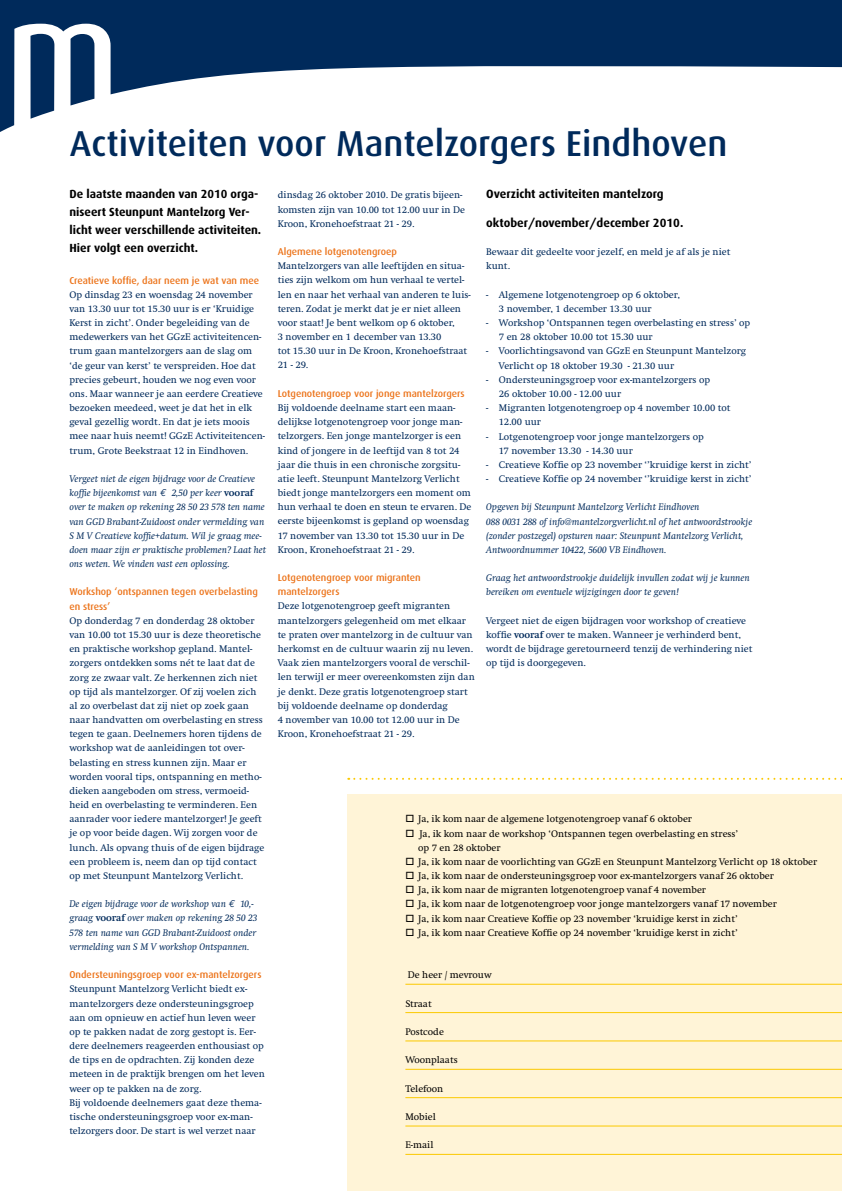
<style>
.page{position:relative;width:842px;height:1191px;background:#fff}
.page>*{position:absolute;margin:0;border:0;box-sizing:border-box;transform-origin:0 0}
.t1{font:500 36px "Dax";color:#002a5b}
.t2{font:700 12px "Dax";color:#000}
.t3{font:700 11.8px/18px "Dax";color:#000}
.t4{font:10px/14.2px "Swift";color:#002a5b}
.t5{font:italic 10px/14.2px "Swift";color:#002a5b}
.t6{font:10px/14.2px "Swift";color:#000}
.t7{font:500 10px/14.2px "Dax";color:#ec741b}
.s1{font-family:"Euro Mono"}
.s2{font-weight:700;font-style:normal}
.s3{font-weight:700}
</style>
<div class="page">
<svg style="left:0;top:0;width:842px;height:132px;fill:#002a5b"></svg>
<svg style="left:71px;top:34px;width:23px;height:71px;background:#103765"></svg>
<svg style="left:31px;top:34px;width:23px;height:85px;background:#103865"></svg>
<div style="left:347px;top:794px;width:495px;height:397px;background:#fff4d7"></div>
<hr style="left:405px;top:984px;width:437px;height:1px;background:#fbc900">
<hr style="left:405px;top:1012px;width:437px;height:1px;background:#fbc900">
<hr style="left:405px;top:1040px;width:437px;height:1px;background:#fbc900">
<hr style="left:405px;top:1069px;width:437px;height:1px;background:#fbc900">
<hr style="left:405px;top:1097px;width:437px;height:1px;background:#fbc900">
<hr style="left:405px;top:1125px;width:437px;height:1px;background:#fbc900">
<hr style="left:405px;top:1154px;width:437px;height:1px;background:#fbc900">
<svg style="left:348px;top:778px;width:494px;height:2px"></svg>
<h1 class="t1" style="left:70px;top:123px;width:659px">Activiteiten voor Mantelzorgers Eindhoven</h1>
<p class="t3" style="left:69px;top:185px;width:193px">De laatste maanden van 2010 orga&shy;niseert Steunpunt Mantelzorg Ver&shy;licht weer verschillende activiteiten.<br>Hier volgt een overzicht.</p>
<p class="t7" style="left:69px;top:273px;width:191px">Creatieve koffie, daar neem je wat van mee</p>
<p class="t4" style="left:69px;top:287px;width:197px">Op dinsdag 23 en woensdag 24 november van 13.30 uur tot 15.30 uur is er ‘Kruidige Kerst in zicht’. Onder begeleiding van de medewerkers van het GGzE activiteitencen&shy;trum gaan mantelzorgers aan de slag om ‘de geur van kerst’ te verspreiden. Hoe dat precies gebeurt, houden we nog even voor ons. Maar wanneer je aan eerdere Creatieve bezoeken meedeed, weet je dat het in elk geval gezellig wordt. En dat je iets moois mee naar huis neemt! GGzE Activiteitencen&shy;trum, Grote Beekstraat 12 in Eindhoven.</p>
<p class="t5" style="left:69px;top:472px;width:198px">Vergeet niet de eigen bijdrage voor de Creatieve koffie bijeenkomst van <span class="s1">€</span> 2,50 per keer <span class="s2">vooraf </span>over te maken op rekening 28 50 23 578 ten name van GGD Brabant-Zuidoost onder vermelding van S M V Creatieve koffie+datum. Wil je graag mee&shy;doen maar zijn er praktische problemen? Laat het ons weten. We vinden vast een oplossing.</p>
<p class="t7" style="left:69px;top:585px;width:190px">Workshop ‘ontspannen tegen overbelasting en stress’</p>
<p class="t4" style="left:69px;top:613px;width:196px">Op donderdag 7 en donderdag 28 oktober van 10.00 tot 15.30 uur is deze theoretische en praktische workshop gepland. Mantel&shy;zorgers ontdekken soms nét te laat dat de zorg ze zwaar valt. Ze herkennen zich niet op tijd als mantelzorger. Of zij voelen zich al zo overbelast dat zij niet op zoek gaan naar handvatten om overbelasting en stress tegen te gaan. Deelnemers horen tijdens de workshop wat de aanleidingen tot over&shy;belasting en stress kunnen zijn. Maar er worden vooral tips, ontspanning en metho&shy;dieken aangeboden om stress, vermoeid&shy;heid en overbelasting te verminderen. Een aanrader voor iedere mantelzorger! Je geeft je op voor beide dagen. Wij zorgen voor de lunch. Als opvang thuis of de eigen bijdrage een probleem is, neem dan op tijd contact op met Steunpunt Mantelzorg Verlicht.</p>
<p class="t5" style="left:69px;top:897px;width:189px">De eigen bijdrage voor de workshop van <span class="s1">e</span> 10,- graag <span class="s2">vooraf</span> over maken op rekening 28 50 23<br>578 ten name van GGD Brabant-Zuidoost onder vermelding van S M V workshop Ontspannen.</p>
<p class="t7" style="left:69px;top:967px;width:194px">Ondersteuningsgroep voor ex-mantelzorgers</p>
<p class="t4" style="left:69px;top:982px;width:197px">Steunpunt Mantelzorg Verlicht biedt ex&shy;mantelzorgers deze ondersteuningsgroep aan om opnieuw en actief hun leven weer op te pakken nadat de zorg gestopt is. Eer&shy;dere deelnemers reageerden enthousiast op de tips en de opdrachten. Zij konden deze meteen in de praktijk brengen om het leven weer op te pakken na de zorg.<br>Bij voldoende deelnemers gaat deze thema&shy;tische ondersteuningsgroep voor ex-man&shy;telzorgers door. De start is wel verzet naar</p>
<p class="t2" style="left:486px;top:188px;width:179px">Overzicht activiteiten mantelzorg</p>
<p class="t2" style="left:486px;top:216px;width:199px">oktober/november/december 2010.</p>
<p class="t4" style="left:486px;top:245px;width:246px">Bewaar dit gedeelte voor jezelf, en meld je af als je niet kunt.</p>
<p class="t4" style="left:499px;top:287px;width:182px;text-indent:-13px">- Algemene lotgenotengroep op 6 oktober,<br>3 november, 1 december 13.30 uur</p>
<p class="t4" style="left:499px;top:316px;width:253px;text-indent:-13px">- Workshop ‘Ontspannen tegen overbelasting en stress’ op<br>7 en 28 oktober 10.00 tot 15.30 uur</p>
<p class="t4" style="left:499px;top:344px;width:249px;text-indent:-13px">- Voorlichtingsavond van GGzE en Steunpunt Mantelzorg<br>Verlicht op 18 oktober 19.30 - 21.30 uur</p>
<p class="t4" style="left:499px;top:372px;width:213px;text-indent:-13px">- Ondersteuningsgroep voor ex-mantelzorgers op<br>26 oktober 10.00 - 12.00 uur</p>
<p class="t4" style="left:499px;top:401px;width:233px;text-indent:-13px">- Migranten lotgenotengroep op 4 november 10.00 tot<br>12.00 uur</p>
<p class="t4" style="left:499px;top:429px;width:206px;text-indent:-13px">- Lotgenotengroep voor jonge mantelzorgers op<br>17 november 13.30 - 14.30 uur</p>
<p class="t4" style="left:486px;top:458px;width:267px">- Creatieve Koffie op 23 november ‘’kruidige kerst in zicht’</p>
<p class="t4" style="left:486px;top:472px;width:267px">- Creatieve Koffie op 24 november ‘’kruidige kerst in zicht’</p>
<p class="t5" style="left:486px;top:500px;width:267px">Opgeven bij Steunpunt Mantelzorg Verlicht Eindhoven<br>088 0031 288 of info@mantelzorgverlicht.nl of het antwoordstrookje (zonder postzegel) opsturen naar: Steunpunt Mantelzorg Verlicht, Antwoordnummer 10422, 5600 VB Eindhoven.</p>
<p class="t5" style="left:486px;top:571px;width:265px">Graag het antwoordstrookje duidelijk invullen zodat wij je kunnen bereiken om eventuele wijzigingen door te geven!</p>
<p class="t4" style="left:486px;top:613px;width:268px">Vergeet niet de eigen bijdragen voor workshop of creatieve koffie <span class="s3">vooraf</span> over te maken. Wanneer je verhinderd bent, wordt de bijdrage geretourneerd tenzij de verhindering niet op tijd is doorgegeven.</p>
<p class="t4" style="left:278px;top:188px;width:189px">dinsdag 26 oktober 2010. De gratis bijeen&shy;komsten zijn van 10.00 tot 12.00 uur in De<br>Kroon, Kronehoefstraat 21 - 29.</p>
<p class="t7" style="left:278px;top:244px;width:121px">Algemene lotgenotengroep</p>
<p class="t4" style="left:278px;top:259px;width:194px">Mantelzorgers van alle leeftijden en situa&shy;ties zijn welkom om hun verhaal te vertel&shy;len en naar het verhaal van anderen te luis&shy;teren. Zodat je merkt dat je er niet alleen voor staat! Je bent welkom op 6 oktober,<br>3 november en 1 december van 13.30<br>tot 15.30 uur in De Kroon, Kronehoefstraat 21 - 29.</p>
<p class="t7" style="left:278px;top:386px;width:188px">Lotgenotengroep voor jonge mantelzorgers</p>
<p class="t4" style="left:278px;top:401px;width:195px">Bij voldoende deelname start een maan&shy;delijkse lotgenotengroep voor jonge man&shy;telzorgers. Een jonge mantelzorger is een kind of jongere in de leeftijd van 8 tot 24 jaar die thuis in een chronische zorgsitu&shy;atie leeft. Steunpunt Mantelzorg Verlicht biedt jonge mantelzorgers een moment om hun verhaal te doen en steun te ervaren. De eerste bijeenkomst is gepland op woensdag 17 november van 13.30 tot 15.30 uur in De Kroon, Kronehoefstraat 21 - 29.</p>
<p class="t7" style="left:278px;top:570px;width:144px">Lotgenotengroep voor migranten mantelzorgers</p>
<p class="t4" style="left:278px;top:599px;width:198px">Deze lotgenotengroep geeft migranten mantelzorgers gelegenheid om met elkaar te praten over mantelzorg in de cultuur van herkomst en de cultuur waarin zij nu leven.<br>Vaak zien mantelzorgers vooral de verschil&shy;len terwijl er meer overeenkomsten zijn dan je denkt. Deze gratis lotgenotengroep start bij voldoende deelname op donderdag<br>4 november van 10.00 tot 12.00 uur in De Kroon, Kronehoefstraat 21 - 29.</p>
<p class="t6" style="left:405px;top:812px;width:288px">□ Ja, ik kom naar de algemene lotgenotengroep vanaf 6 oktober</p>
<p class="t6" style="left:418px;top:826px;width:322px;text-indent:-13px">□ Ja, ik kom naar de workshop ‘Ontspannen tegen overbelasting en stress’ op 7 en 28 oktober</p>
<p class="t6" style="left:405px;top:854px;width:413px">□ Ja, ik kom naar de voorlichting van GGzE en Steunpunt Mantelzorg Verlicht op 18 oktober</p>
<p class="t6" style="left:405px;top:869px;width:370px">□ Ja, ik kom naar de ondersteuningsgroep voor ex-mantelzorgers vanaf 26 oktober</p>
<p class="t6" style="left:405px;top:883px;width:302px">□ Ja, ik kom naar de migranten lotgenotengroep vanaf 4 november</p>
<p class="t6" style="left:405px;top:897px;width:373px">□ Ja, ik kom naar de lotgenotengroep voor jonge mantelzorgers vanaf 17 november</p>
<p class="t6" style="left:405px;top:911px;width:334px">□ Ja, ik kom naar Creatieve Koffie op 23 november ‘kruidige kerst in zicht’</p>
<p class="t6" style="left:405px;top:925px;width:334px">□ Ja, ik kom naar Creatieve Koffie op 24 november ‘kruidige kerst in zicht’</p>
<p class="t6" style="left:408px;top:968px;width:85px">De heer / mevrouw</p>
<p class="t6" style="left:405px;top:996px;width:28px">Straat</p>
<p class="t6" style="left:405px;top:1024px;width:40px">Postcode</p>
<p class="t6" style="left:405px;top:1053px;width:54px">Woonplaats</p>
<p class="t6" style="left:405px;top:1081px;width:40px">Telefoon</p>
<p class="t6" style="left:405px;top:1110px;width:32px">Mobiel</p>
<p class="t6" style="left:405px;top:1138px;width:30px">E-mail</p>
</div>
